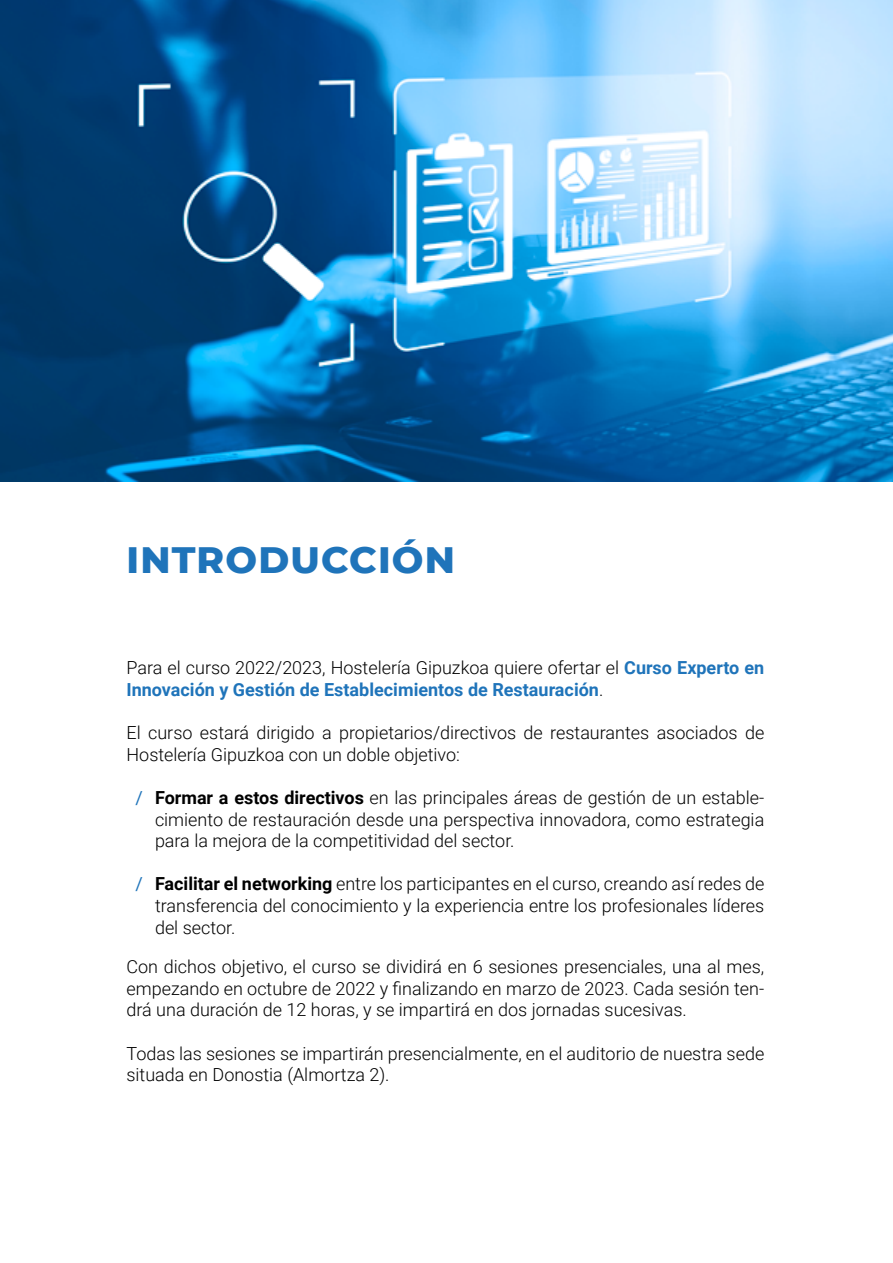
<style>
.page{position:relative;width:893px;height:1263px;background:#fff}
.page>*{position:absolute;margin:0;border:0;box-sizing:border-box;transform-origin:0 0}
.t1{font:800 37.5px "Montserrat";letter-spacing:.03em;color:#1f74ba}
.t2{font:300 18px/21.6px "Roboto";color:#000;text-align:justify}
.t3{font:700 18px/21.6px "Roboto";color:#1f74ba}
.s1{font-weight:300;color:#000}
.s2{font-weight:400;color:#1f74ba}
.s3{font-weight:700}
</style>
<div class="page">
<img style="left:0;top:0;width:893px;height:482px">
<h1 class="t1" style="left:126px;top:532px;width:330px">INTRODUCCIÓN</h1>
<p class="t3" style="left:126px;top:656px;width:639px"><span class="s1">Para el curso 2022/2023, Hostelería Gipuzkoa quiere ofertar el</span> Curso Experto en<br>Innovación y Gestión de Establecimientos de Restauración<span class="s1">.</span></p>
<p class="t2" style="left:126px;top:721px;width:639px">El curso estará dirigido a propietarios/directivos de restaurantes asociados de<br>Hostelería Gipuzkoa con un doble objetivo:</p>
<p class="t2" style="left:155px;top:786px;width:611px;text-indent:-19px"><span class="s2">/</span> <span class="s3">Formar a estos directivos</span> en las principales áreas de gestión de un estable&shy;cimiento de restauración desde una perspectiva innovadora, como estrategia para la mejora de la competitividad del sector.</p>
<p class="t2" style="left:155px;top:872px;width:611px;text-indent:-19px"><span class="s2">/</span> <span class="s3">Facilitar el networking</span> entre los participantes en el curso, creando así redes de transferencia del conocimiento y la experiencia entre los profesionales líderes del sector.</p>
<p class="t2" style="left:126px;top:955px;width:639px">Con dichos objetivo, el curso se dividirá en 6 sesiones presenciales, una al mes, empezando en octubre de 2022 y finalizando en marzo de 2023. Cada sesión ten&shy;drá una duración de 12 horas, y se impartirá en dos jornadas sucesivas.</p>
<p class="t2" style="left:126px;top:1042px;width:639px">Todas las sesiones se impartirán presencialmente, en el auditorio de nuestra sede situada en Donostia (Almortza 2).</p>
</div>
